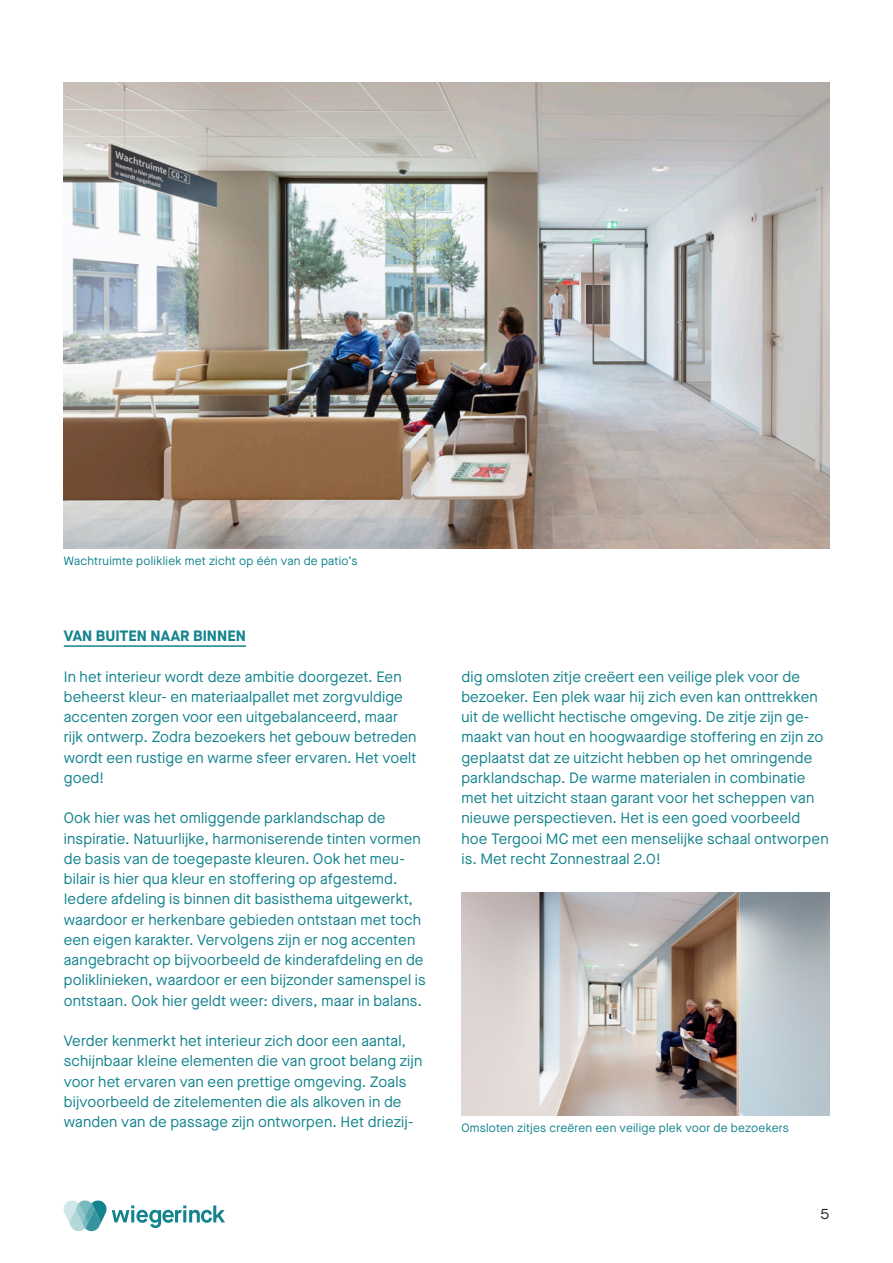
<style>
.page{position:relative;width:893px;height:1263px;background:#fff}
.page>*{position:absolute;margin:0;border:0;box-sizing:border-box;transform-origin:0 0}
.Broodtekst_-_NL{font:15px/20.2px "Maison Neue";letter-spacing:.01em;color:#13838d}
.Broodtekst_-_NL-2{font:700 15px "Maison Neue";letter-spacing:.005em;color:#13838d}
.t1{font:15px "Maison Neue";color:#231f20}
.Onderschrift{font:12px "Maison Neue";letter-spacing:.02em;color:#13838d}
</style>
<div class="page">
<hr style="left:64px;top:645px;width:182px;height:2px;background:#13838d">
<img style="left:64px;top:83px;width:765px;height:466px">
<img style="left:461px;top:893px;width:368px;height:223px">
<svg style="left:64px;top:1200px;width:161px;height:31px"></svg>
<p class="Onderschrift" style="left:64px;top:553px;width:295px">Wachtruimte polikliek met zicht op één van de patio’s</p>
<p class="Broodtekst_-_NL-2" style="left:64px;top:625px;width:184px">VAN BUITEN NAAR BINNEN</p>
<p class="Broodtekst_-_NL" style="left:64px;top:666px;width:354px">In het interieur wordt deze ambitie doorgezet. Een beheerst kleur- en materiaalpallet met zorgvuldige accenten zorgen voor een uitgebalanceerd, maar rijk ontwerp. Zodra bezoekers het gebouw betreden wordt een rustige en warme sfeer ervaren. Het voelt goed!</p>
<p class="Broodtekst_-_NL" style="left:64px;top:808px;width:363px">Ook hier was het omliggende parklandschap de inspiratie. Natuurlijke, harmoniserende tinten vormen de basis van de toegepaste kleuren. Ook het meu&shy;bilair is hier qua kleur en stoffering op afgestemd.<br>Iedere afdeling is binnen dit basisthema uitgewerkt, waardoor er herkenbare gebieden ontstaan met toch een eigen karakter. Vervolgens zijn er nog accenten aangebracht op bijvoorbeeld de kinderafdeling en de poliklinieken, waardoor er een bijzonder samenspel is ontstaan. Ook hier geldt weer: divers, maar in balans.</p>
<p class="Broodtekst_-_NL" style="left:64px;top:1030px;width:360px">Verder kenmerkt het interieur zich door een aantal, schijnbaar kleine elementen die van groot belang zijn voor het ervaren van een prettige omgeving. Zoals bijvoorbeeld de zitelementen die als alkoven in de wanden van de passage zijn ontworpen. Het driezij-</p>
<p class="Broodtekst_-_NL" style="left:461px;top:666px;width:369px">dig omsloten zitje creëert een veilige plek voor de bezoeker. Een plek waar hij zich even kan onttrekken uit de wellicht hectische omgeving. De zitje zijn ge&shy;maakt van hout en hoogwaardige stoffering en zijn zo geplaatst dat ze uitzicht hebben op het omringende parklandschap. De warme materialen in combinatie met het uitzicht staan garant voor het scheppen van nieuwe perspectieven. Het is een goed voorbeeld hoe Tergooi MC met een menselijke schaal ontworpen is. Met recht Zonnestraal 2.0!</p>
<p class="Onderschrift" style="left:461px;top:1120px;width:329px">Omsloten zitjes creëren een veilige plek voor de bezoekers</p>
<p class="t1" style="left:820px;top:1204px;width:10px">5</p>
</div>
